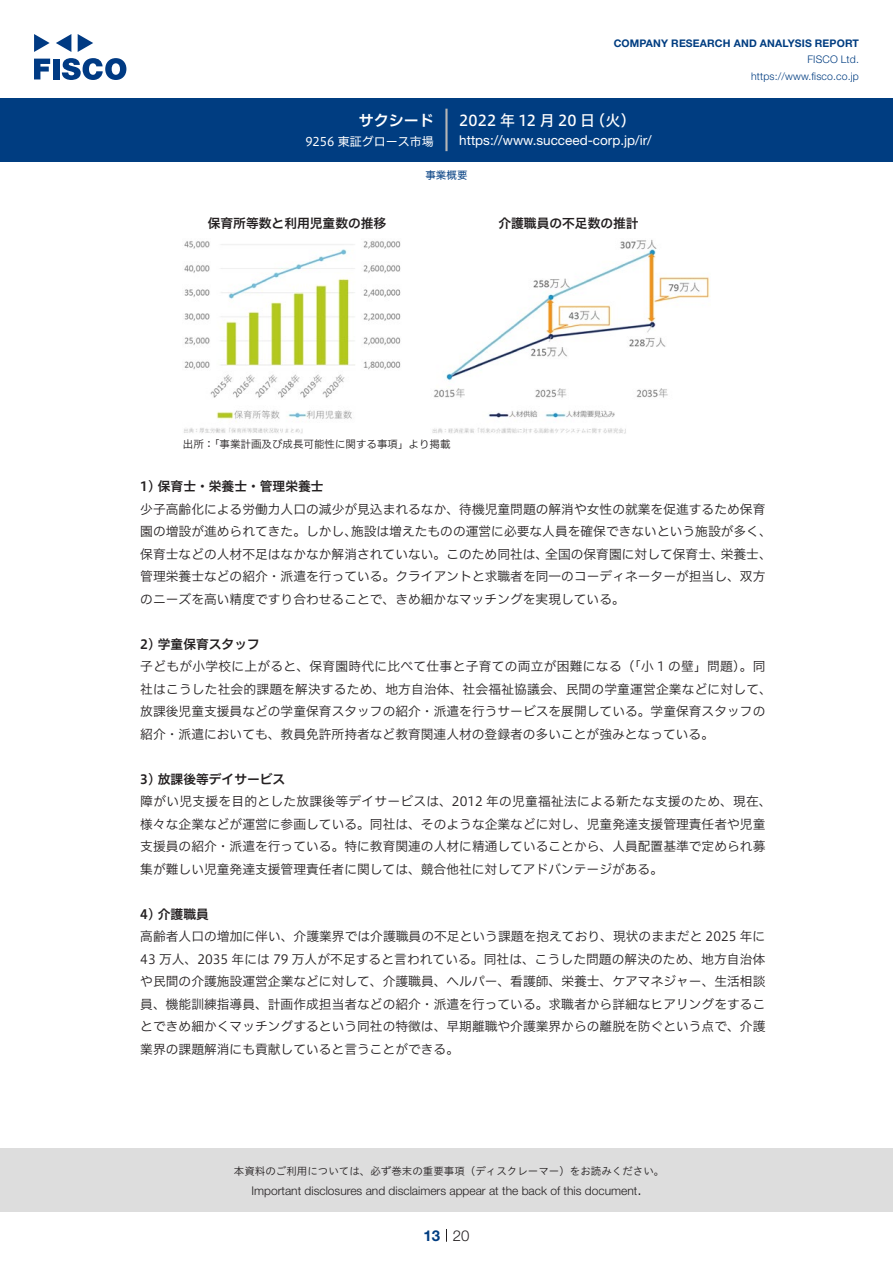
<style>
.page{position:relative;width:893px;height:1263px;background:#fff}
.page>*{position:absolute;margin:0;border:0;box-sizing:border-box;transform-origin:0 0}
.t1{font:15px "Hiragino UD Sans F Std N W5";letter-spacing:.01em;color:#fff}
.t2{font:15px "Hiragino UD Sans F Std N W6";color:#fff}
.t3{font:300 15px "Helvetica Neue LT Std";color:#231f20}
.t4{font:700 15px "Helvetica Neue LT Std";color:#003d81}
.t5{font:13.5px "Helvetica Neue LT Std";color:#fff}
.t6{font:12.75px/22.5px "Hiragino UD Sans F Std N W3";color:#231f20}
.t7{font:12.75px "Hiragino UD Sans F Std N W6";color:#231f20}
.t8{font:300 12px "Helvetica Neue LT Std";color:#231f20}
.t9{font:12px "Hiragino UD Sans F Std N W4";color:#fff}
.t10{font:10.5px "Hiragino UD Sans Std W3";color:#231f20}
.t11{font:700 10.5px "Helvetica Neue LT Std";letter-spacing:.015em;color:#003d81}
.t12{font:300 10.5px/16.5px "Helvetica Neue LT Std";letter-spacing:.015em;color:#003d81;text-align:right}
.t13{font:10.5px "Hiragino UD Sans F Std N W3";color:#231f20}
.t14{font:10.5px "Hiragino UD Sans F Std N W4";color:#003d81}
</style>
<div class="page">
<div style="left:0;top:1148px;width:893px;height:64px;background:#ddd"></div>
<svg style="left:34px;top:59px;width:16px;height:20px"></svg>
<div style="left:53px;top:59px;width:6px;height:20px;background:#003a83"></div>
<svg style="left:62px;top:58px;width:64px;height:22px"></svg>
<svg style="left:34px;top:34px;width:16px;height:18px"></svg>
<svg style="left:78px;top:34px;width:15px;height:18px"></svg>
<svg style="left:56px;top:34px;width:15px;height:18px"></svg>
<div style="left:0;top:98px;width:893px;height:64px;background:#003d81"></div>
<hr style="left:445px;top:109px;width:3px;height:42px;background:#b5b5b6">
<svg style="left:446px;top:1229px;width:1px;height:13px"></svg>
<img style="left:184px;top:239px;width:526px;height:195px">
<p class="t2" style="left:359px;top:109px;width:77px">サクシード</p>
<p class="t9" style="left:305px;top:132px;width:130px">9256 東証グロース市場</p>
<p class="t11" style="left:614px;top:37px;width:247px">COMPANY RESEARCH AND ANALYSIS REPORT</p>
<p class="t12" style="left:751px;top:51px;width:109px">FISCO Ltd. https://www.fisco.co j p.</p>
<p class="t1" style="left:590px;top:109px;width:47px">（火(</p>
<p class="t1" style="left:459px;top:109px;width:137px">2022 年 12 月 20 日</p>
<p class="t5" style="left:459px;top:132px;width:194px">https://www.succeed-corp j p. /i r/</p>
<p class="t7" style="left:208px;top:214px;width:180px">保育所等数と利用児童数の推移</p>
<p class="t14" style="left:425px;top:167px;width:43px">事業概要</p>
<p class="t7" style="left:498px;top:214px;width:142px">介護職員の不足数の推計</p>
<p class="t13" style="left:183px;top:436px;width:269px">出所「：事業計画及び成長可能性に関する事項」より掲載</p>
<p class="t7" style="left:140px;top:477px;width:185px">1) 保育士・栄養士・管理栄養士</p>
<p class="t6" style="left:351px;top:497px;width:422px;text-indent:-211px">少子高齢化による労働力人口の減少が見込まれるなか、待機児童問題の解消や女性の就業を促進するため保育施設は増えたものの運営に必要な人員を確保できないという施設が多く、</p>
<p class="t6" style="left:140px;top:519px;width:218px">園の増設が進められてきた。しかし、</p>
<p class="t6" style="left:140px;top:542px;width:627px">保育士などの人材不足はなかなか解消されていない。このため同社は、<br>管理栄養士などの紹介・派遣を行っている。クライアントと求職者を同一のコーディネーターが担当し、双方のニーズを高い精度ですり合わせることで、きめ細かなマッチングを実現している。</p>
<p class="t7" style="left:140px;top:634px;width:121px">2) 学童保育スタッフ</p>
<p class="t6" style="left:140px;top:654px;width:633px">子どもが小学校に上がると、保育園時代に比べて仕事と子育ての両立が困難になる（「小 1 の壁」問題）。同社はこうした社会的課題を解決するため、地方自治体、社会福祉協議会、民間の学童運営企業などに対して、放課後児童支援員などの学童保育スタッフの紹介・派遣を行うサービスを展開している。学童保育スタッフの紹介・派遣においても、教員免許所持者など教育関連人材の登録者の多いことが強みとなっている。</p>
<p class="t7" style="left:140px;top:769px;width:147px">3) 放課後等デイサービス</p>
<p class="t6" style="left:140px;top:789px;width:633px">障がい児支援を目的とした放課後等デイサービスは、2012 年の児童福祉法による新たな支援のため、現在、様々な企業などが運営に参画している。同社は、そのような企業などに対し、児童発達支援管理責任者や児童支援員の紹介・派遣を行っている。特に教育関連の人材に精通していることから、人員配置基準で定められ募集が難しい児童発達支援管理責任者に関しては、競合他社に対してアドバンテージがある。</p>
<p class="t7" style="left:140px;top:904px;width:70px">4) 介護職員</p>
<p class="t6" style="left:140px;top:924px;width:627px;text-align:justify">高齢者人口の増加に伴い、介護業界では介護職員の不足という課題を抱えており、現状のままだと 2025 年に43 万人、2035 年には 79 万人が不足すると言われている。同社は、こうした問題の解決のため、地方自治体や民間の介護施設運営企業などに対して、介護職員、ヘルパー、看護師、栄養士、ケアマネジャー、生活相談員、機能訓練指導員、計画作成担当者などの紹介・派遣を行っている。求職者から詳細なヒアリングをすることできめ細かくマッチングするという同社の特徴は、早期離職や介護業界からの離脱を防ぐという点で、介護業界の課題解消にも貢献していると言うことができる。</p>
<p class="t6" style="left:721px;top:542px;width:52px">栄養士、</p>
<p class="t6" style="left:545px;top:542px;width:180px">全国の保育園に対して保育士、</p>
<p class="t10" style="left:234px;top:1163px;width:432px">本資料のご利用については、必ず巻末の重要事項（ディスクレーマー）をお読みください。</p>
<p class="t3" style="left:637px;top:1180px;width:6px">.</p>
<p class="t8" style="left:251px;top:1183px;width:387px">Important disclosures and disclaimers appear at the back of this document</p>
<p class="t4" style="left:423px;top:1226px;width:18px">13</p>
<p class="t3" style="left:453px;top:1226px;width:18px">20</p>
</div>
